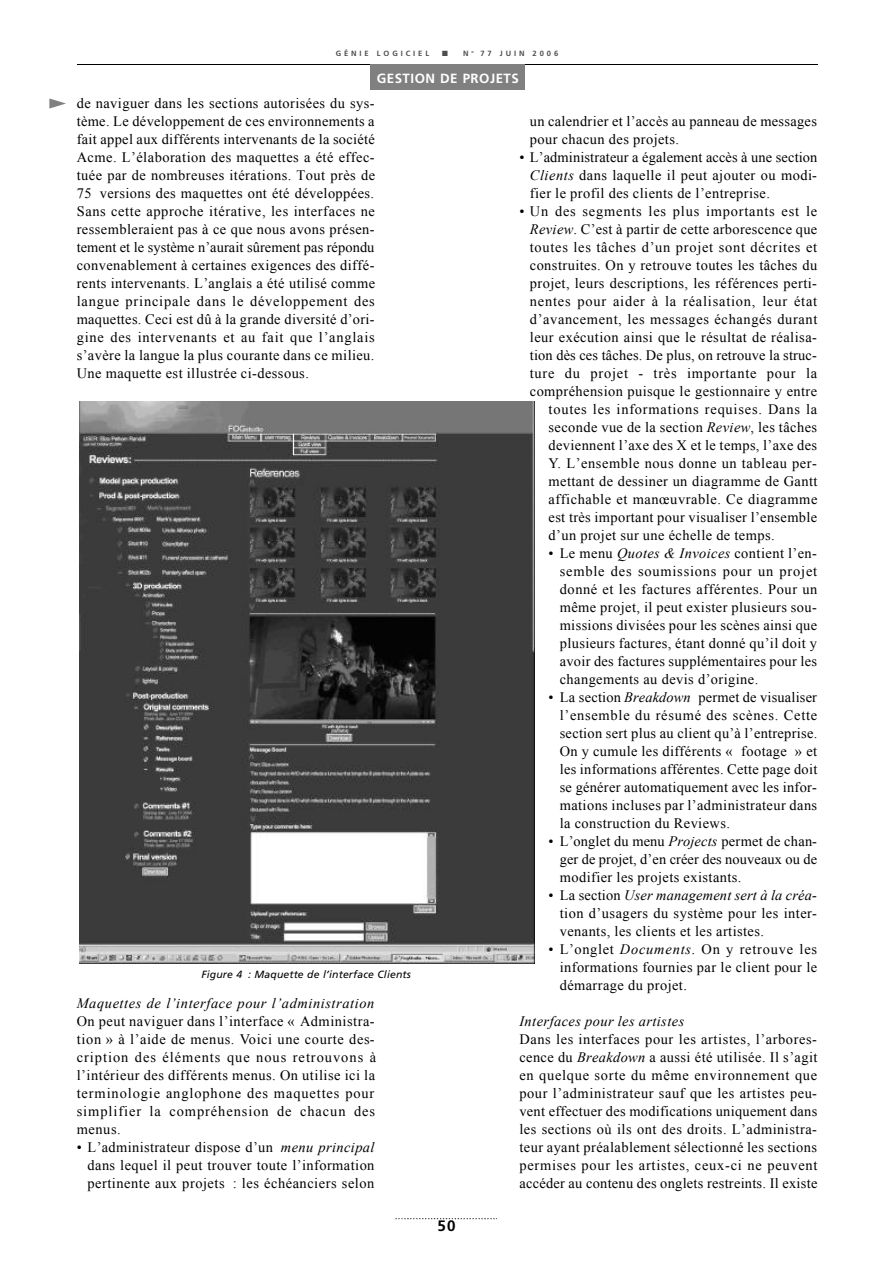
<style>
.page{position:relative;width:893px;height:1263px;background:#fff}
.page>*{position:absolute;margin:0;border:0;box-sizing:border-box;transform-origin:0 0}
.t1{font:700 15.15px "Frutiger";color:#000}
.t2{font:14.4px/18px "Times New Roman";letter-spacing:.03em;color:#000;text-align:justify}
.t3{font:14.4px "Times New Roman";letter-spacing:.055em;color:#000}
.t4{font:italic 14.4px "Times New Roman";letter-spacing:.04em;color:#000}
.t5{font:14.4px "Times New Roman";letter-spacing:.05em;color:#000}
.t6{font:700 13.35px "Frutiger";letter-spacing:.035em;color:#fff}
.t7{font:italic 10.5px "Frutiger";letter-spacing:.015em;color:#000}
.t8{font:700 7.5px "Frutiger";letter-spacing:.385em;color:#4c4c4c}
.s1{font-style:italic}
</style>
<div class="page">
<hr style="left:77px;top:64px;width:740px;height:1px;background:#000">
<svg style="left:395px;top:1218px;width:102px;height:1px"></svg>
<img style="left:79px;top:402px;width:456px;height:561px">
<div style="left:370px;top:64px;width:155px;height:26px;background:#808080"></div>
<p class="t8" style="left:336px;top:49px;width:95px">GÉNIE LOGICIEL</p>
<p class="t8" style="left:442px;top:49px;width:117px">■ N <sup>o</sup> 77 JUIN 2006</p>
<p class="t6" style="left:377px;top:70px;width:144px">GESTION DE PROJETS</p>
<p class="t2" style="left:77px;top:95px;width:300px">de naviguer dans les sections autorisées du sys&shy;tème. Le développement de ces environnements a fait appel aux différents intervenants de la société Acme. L’élaboration des maquettes a été effec&shy;tuée par de nombreuses itérations. Tout près de 75 versions des maquettes ont été développées.<br>Sans cette approche itérative, les interfaces ne ressembleraient pas à ce que nous avons présen&shy;tement et le système n’aurait sûrement pas répondu convenablement à certaines exigences des diffé&shy;rents intervenants. L’anglais a été utilisé comme langue principale dans le développement des maquettes. Ceci est dû à la grande diversité d’ori&shy;gine des intervenants et au fait que l’anglais s’avère la langue la plus courante dans ce milieu.<br>Une maquette est illustrée ci-dessous.</p>
<p class="t7" style="left:201px;top:968px;width:211px">Figure 4 : Maquette de l’interface Clients</p>
<p class="t4" style="left:77px;top:996px;width:299px">Maquettes de l’interface pour l’administration</p>
<p class="t2" style="left:77px;top:1013px;width:301px">On peut naviguer dans l’interface « Administra&shy;tion » à l’aide de menus. Voici une courte des&shy;cription des éléments que nous retrouvons à l’intérieur des différents menus. On utilise ici la terminologie anglophone des maquettes pour simplifier la compréhension de chacun des menus.</p>
<p class="t2" style="left:87px;top:1139px;width:288px;text-indent:-11px">• L’administrateur dispose d’un <span class="s1">menu principal </span>dans lequel il peut trouver toute l’information pertinente aux projets : les échéanciers selon</p>
<p class="t1" style="left:437px;top:1216px;width:19px">50</p>
<p class="t2" style="left:530px;top:113px;width:288px">un calendrier et l’accès au panneau de messages pour chacun des projets.</p>
<p class="t2" style="left:530px;top:149px;width:289px;text-indent:-10px">• L’administrateur a également accès à une section <span class="s1">Clients</span> dans laquelle il peut ajouter ou modi&shy;fier le profil des clients de l’entreprise.</p>
<p class="t3" style="left:519px;top:204px;width:299px">• Un des segments les plus importants est le</p>
<p class="t2" style="left:530px;top:221px;width:289px"><span class="s1">Review</span>. C’est à partir de cette arborescence que</p>
<p class="t5" style="left:530px;top:240px;width:289px">toutes les tâches d’un projet sont décrites et</p>
<p class="t2" style="left:530px;top:257px;width:289px">construites. On y retrouve toutes les tâches du</p>
<p class="t2" style="left:530px;top:275px;width:289px">projet, leurs descriptions, les références perti-</p>
<p class="t3" style="left:530px;top:294px;width:289px">nentes pour aider à la réalisation, leur état</p>
<p class="t2" style="left:530px;top:311px;width:289px">d’avancement, les messages échangés durant</p>
<p class="t2" style="left:530px;top:329px;width:289px">leur exécution ainsi que le résultat de réalisa-</p>
<p class="t2" style="left:530px;top:347px;width:289px">tion dès ces tâches. De plus, on retrouve la struc-</p>
<p class="t3" style="left:530px;top:366px;width:289px">ture du projet - très importante pour la</p>
<p class="t2" style="left:530px;top:383px;width:289px">compréhension puisque le gestionnaire y entre</p>
<p class="t3" style="left:548px;top:402px;width:270px">toutes les informations requises. Dans la</p>
<p class="t2" style="left:548px;top:419px;width:270px">seconde vue de la section <span class="s1">Review</span>, les tâches</p>
<p class="t2" style="left:548px;top:437px;width:270px">deviennent l’axe des X et le temps, l’axe des</p>
<p class="t2" style="left:548px;top:455px;width:270px">Y. L’ensemble nous donne un tableau per-</p>
<p class="t2" style="left:548px;top:473px;width:270px">mettant de dessiner un diagramme de Gantt</p>
<p class="t2" style="left:548px;top:491px;width:270px">affichable et manœuvrable. Ce diagramme</p>
<p class="t2" style="left:548px;top:509px;width:270px">est très important pour visualiser l’ensemble</p>
<p class="t2" style="left:548px;top:527px;width:228px">d’un projet sur une échelle de temps.</p>
<p class="t2" style="left:559px;top:545px;width:259px;text-indent:-11px">• Le menu <span class="s1">Quotes &amp; Invoices</span> contient l’en&shy;semble des soumissions pour un projet donné et les factures afférentes. Pour un même projet, il peut exister plusieurs sou&shy;missions divisées pour les scènes ainsi que plusieurs factures, étant donné qu’il doit y avoir des factures supplémentaires pour les changements au devis d’origine.</p>
<p class="t2" style="left:559px;top:689px;width:259px;text-indent:-11px">• La section <span class="s1">Breakdown</span> permet de visualiser l’ensemble du résumé des scènes. Cette section sert plus au client qu’à l’entreprise.<br>On y cumule les différents « footage » et les informations afférentes. Cette page doit se générer automatiquement avec les infor&shy;mations incluses par l’administrateur dans la construction du Reviews.</p>
<p class="t2" style="left:559px;top:833px;width:259px;text-indent:-11px">• L’onglet du menu <span class="s1">Projects</span> permet de chan&shy;ger de projet, d’en créer des nouveaux ou de modifier les projets existants.</p>
<p class="t2" style="left:559px;top:887px;width:259px;text-indent:-11px">• La section <span class="s1">User management sert à la créa&shy;</span>tion d’usagers du système pour les inter&shy;venants, les clients et les artistes.</p>
<p class="t2" style="left:559px;top:941px;width:259px;text-indent:-11px">• L’onglet <span class="s1">Documents</span>. On y retrouve les informations fournies par le client pour le démarrage du projet.</p>
<p class="t4" style="left:519px;top:1014px;width:166px">Interfaces pour les artistes</p>
<p class="t2" style="left:519px;top:1031px;width:300px">Dans les interfaces pour les artistes, l’arbores&shy;cence du <span class="s1">Breakdown</span> a aussi été utilisée. Il s’agit en quelque sorte du même environnement que pour l’administrateur sauf que les artistes peu&shy;vent effectuer des modifications uniquement dans les sections où ils ont des droits. L’administra&shy;teur ayant préalablement sélectionné les sections permises pour les artistes, ceux-ci ne peuvent accéder au contenu des onglets restreints. Il existe</p>
</div>
